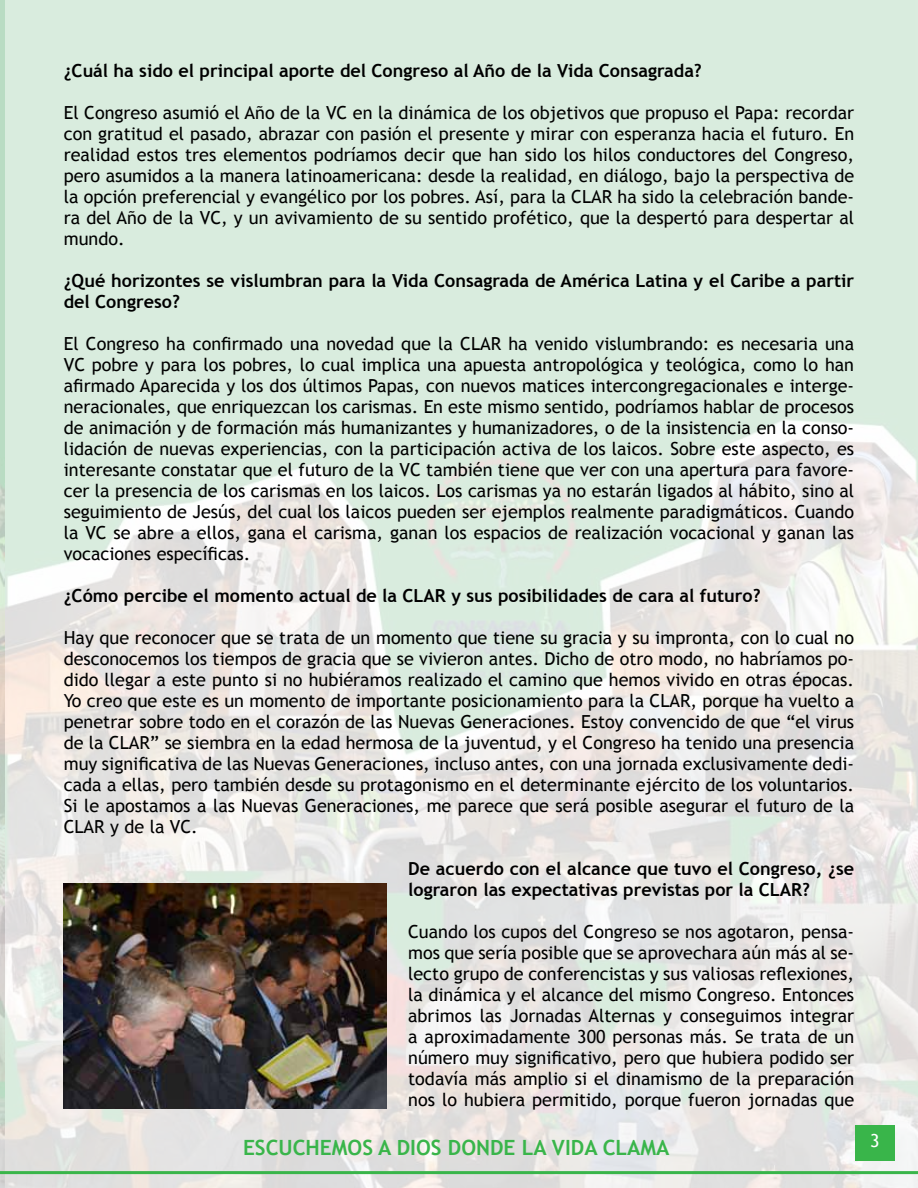
<style>
.page{position:relative;width:918px;height:1188px;background:#fff}
.page>*{position:absolute;margin:0;border:0;box-sizing:border-box;transform-origin:0 0}
.t1{font:700 21px "Trebuchet MS";color:#39b54a}
.t2{font:18px/21px "Trebuchet MS";color:#000;text-align:justify}
.t3{font:700 18px/21px "Trebuchet MS";color:#000}
.t4{font:18px "Trebuchet MS";color:#fff}
</style>
<div class="page">
<img style="left:5px;top:0;width:913px;height:1188px">
<img style="left:0;top:0;width:5px;height:1188px">
<hr style="left:0;top:1171px;width:918px;height:3px;background:#39b54a">
<div style="left:855px;top:1125px;width:40px;height:36px;background:#39b54a"></div>
<img style="left:0;top:0;width:1px;height:456px">
<img style="left:64px;top:884px;width:323px;height:225px">
<p class="t3" style="left:64px;top:60px;width:640px">¿Cuál ha sido el principal aporte del Congreso al Año de la Vida Consagrada?</p>
<p class="t2" style="left:64px;top:102px;width:792px">El Congreso asumió el Año de la VC en la dinámica de los objetivos que propuso el Papa: recordar con gratitud el pasado, abrazar con pasión el presente y mirar con esperanza hacia el futuro. En realidad estos tres elementos podríamos decir que han sido los hilos conductores del Congreso, pero asumidos a la manera latinoamericana: desde la realidad, en diálogo, bajo la perspectiva de la opción preferencial y evangélico por los pobres. Así, para la CLAR ha sido la celebración bande&shy;ra del Año de la VC, y un avivamiento de su sentido profético, que la despertó para despertar al mundo.</p>
<p class="t3" style="left:64px;top:270px;width:792px">¿Qué horizontes se vislumbran para la Vida Consagrada de América Latina y el Caribe a partir del Congreso?</p>
<p class="t2" style="left:64px;top:333px;width:792px">El Congreso ha confirmado una novedad que la CLAR ha venido vislumbrando: es necesaria una VC pobre y para los pobres, lo cual implica una apuesta antropológica y teológica, como lo han afirmado Aparecida y los dos últimos Papas, con nuevos matices intercongregacionales e interge&shy;neracionales, que enriquezcan los carismas. En este mismo sentido, podríamos hablar de procesos de animación y de formación más humanizantes y humanizadores, o de la insistencia en la conso&shy;lidación de nuevas experiencias, con la participación activa de los laicos. Sobre este aspecto, es interesante constatar que el futuro de la VC también tiene que ver con una apertura para favore&shy;cer la presencia de los carismas en los laicos. Los carismas ya no estarán ligados al hábito, sino al seguimiento de Jesús, del cual los laicos pueden ser ejemplos realmente paradigmáticos. Cuando la VC se abre a ellos, gana el carisma, ganan los espacios de realización vocacional y ganan las vocaciones específicas.</p>
<p class="t3" style="left:64px;top:585px;width:698px">¿Cómo percibe el momento actual de la CLAR y sus posibilidades de cara al futuro?</p>
<p class="t2" style="left:64px;top:627px;width:792px">Hay que reconocer que se trata de un momento que tiene su gracia y su impronta, con lo cual no desconocemos los tiempos de gracia que se vivieron antes. Dicho de otro modo, no habríamos po&shy;dido llegar a este punto si no hubiéramos realizado el camino que hemos vivido en otras épocas.<br>Yo creo que este es un momento de importante posicionamiento para la CLAR, porque ha vuelto a penetrar sobre todo en el corazón de las Nuevas Generaciones. Estoy convencido de que “el virus de la CLAR” se siembra en la edad hermosa de la juventud, y el Congreso ha tenido una presencia muy significativa de las Nuevas Generaciones, incluso antes, con una jornada exclusivamente dedi&shy;cada a ellas, pero también desde su protagonismo en el determinante ejército de los voluntarios.<br>Si le apostamos a las Nuevas Generaciones, me parece que será posible asegurar el futuro de la CLAR y de la VC.</p>
<p class="t3" style="left:408px;top:858px;width:448px">De acuerdo con el alcance que tuvo el Congreso, ¿se lograron las expectativas previstas por la CLAR?</p>
<p class="t2" style="left:408px;top:922px;width:448px">Cuando los cupos del Congreso se nos agotaron, pensa&shy;mos que sería posible que se aprovechara aún más al se&shy;lecto grupo de conferencistas y sus valiosas reflexiones, la dinámica y el alcance del mismo Congreso. Entonces abrimos las Jornadas Alternas y conseguimos integrar a aproximadamente 300 personas más. Se trata de un número muy significativo, pero que hubiera podido ser todavía más amplio si el dinamismo de la preparación nos lo hubiera permitido, porque fueron jornadas que</p>
<p class="t1" style="left:243px;top:1134px;width:428px">ESCUCHEMOS A DIOS DONDE LA VIDA CLAMA</p>
<p class="t4" style="left:870px;top:1130px;width:11px">3</p>
</div>
